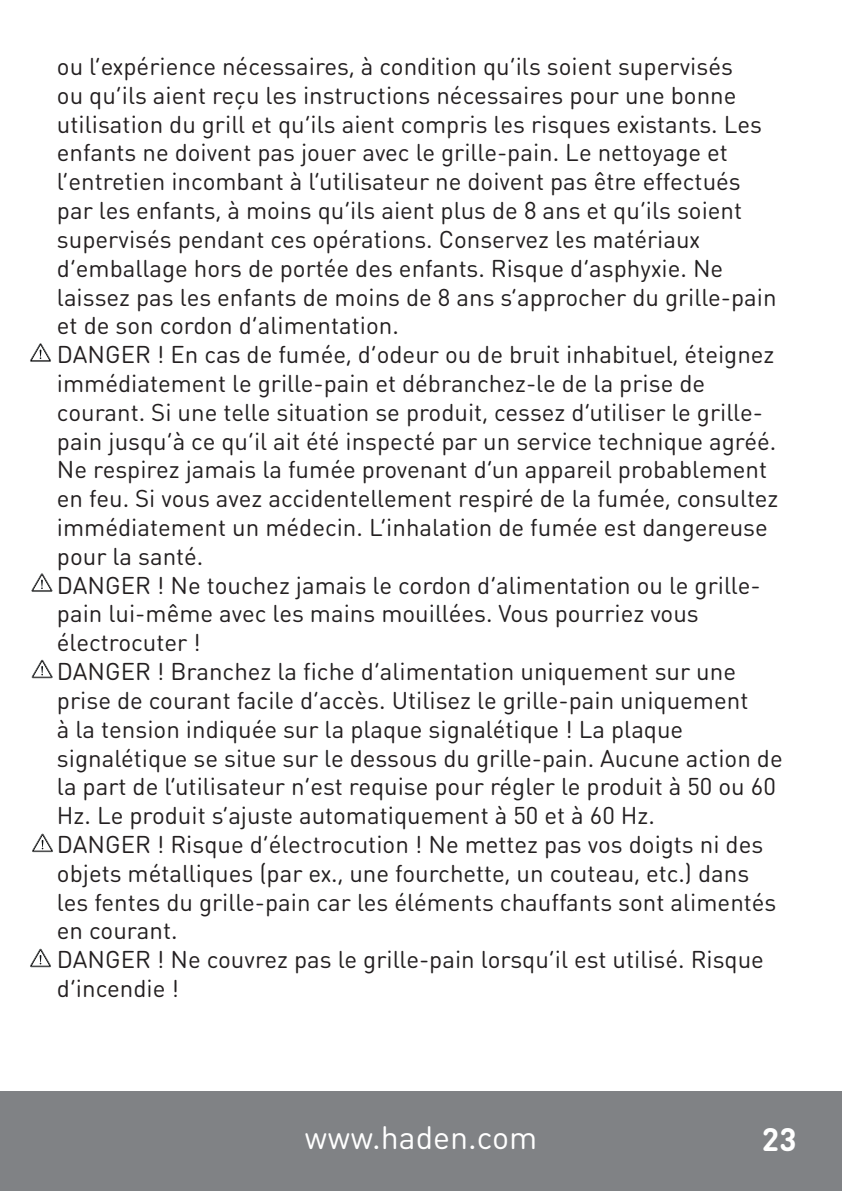
<style>
.page{position:relative;width:842px;height:1191px;background:#fff}
.page>*{position:absolute;margin:0;border:0;box-sizing:border-box;transform-origin:0 0}
.t1{font:32px "DIN Round Pro";color:#fff}
.t2{font:700 32px "DIN Round Pro";color:#fff}
.t3{font:24px/28.8px "DIN Round Pro";color:#231f20}
</style>
<div class="page">
<svg style="left:30px;top:343px;width:21px;height:19px"></svg>
<svg style="left:31px;top:573px;width:22px;height:19px"></svg>
<svg style="left:31px;top:659px;width:22px;height:19px"></svg>
<svg style="left:32px;top:833px;width:21px;height:19px"></svg>
<svg style="left:30px;top:948px;width:21px;height:19px"></svg>
<div style="left:0;top:1091px;width:842px;height:100px;background:#808285"></div>
<p class="t3" style="left:57px;top:51px;width:721px">ou l’expérience nécessaires, à condition qu’ils soient supervisés<br>ou qu’ils aient reçu les instructions nécessaires pour une bonne utilisation du grill et qu’ils aient compris les risques existants. Les enfants ne doivent pas jouer avec le grille-pain. Le nettoyage et l’entretien incombant à l’utilisateur ne doivent pas être effectués par les enfants, à moins qu’ils aient plus de 8 ans et qu’ils soient supervisés pendant ces opérations. Conservez les matériaux d’emballage hors de portée des enfants. Risque d’asphyxie. Ne laissez pas les enfants de moins de 8 ans s’approcher du grille-pain et de son cordon d’alimentation.</p>
<p class="t3" style="left:57px;top:339px;width:723px">DANGER ! En cas de fumée, d’odeur ou de bruit inhabituel, éteignez immédiatement le grille-pain et débranchez-le de la prise de courant. Si une telle situation se produit, cessez d’utiliser le grille&shy;pain jusqu’à ce qu’il ait été inspecté par un service technique agréé.<br>Ne respirez jamais la fumée provenant d’un appareil probablement en feu. Si vous avez accidentellement respiré de la fumée, consultez immédiatement un médecin. L’inhalation de fumée est dangereuse pour la santé.</p>
<p class="t3" style="left:57px;top:570px;width:705px">DANGER ! Ne touchez jamais le cordon d’alimentation ou le grille&shy;pain lui-même avec les mains mouillées. Vous pourriez vous électrocuter !</p>
<p class="t3" style="left:57px;top:656px;width:727px">DANGER ! Branchez la fiche d’alimentation uniquement sur une prise de courant facile d’accès. Utilisez le grille-pain uniquement<br>à la tension indiquée sur la plaque signalétique ! La plaque signalétique se situe sur le dessous du grille-pain. Aucune action de la part de l’utilisateur n’est requise pour régler le produit à 50 ou 60<br>Hz. Le produit s’ajuste automatiquement à 50 et à 60 Hz.</p>
<p class="t3" style="left:57px;top:829px;width:721px">DANGER ! Risque d’électrocution ! Ne mettez pas vos doigts ni des objets métalliques (par ex., une fourchette, un couteau, etc.) dans les fentes du grille-pain car les éléments chauffants sont alimentés en courant.</p>
<p class="t3" style="left:57px;top:944px;width:708px">DANGER ! Ne couvrez pas le grille-pain lorsqu’il est utilisé. Risque d’incendie !</p>
<h1 class="t1" style="left:304px;top:1116px;width:234px">www.haden.com</h1>
<h1 class="t2" style="left:762px;top:1117px;width:36px">23</h1>
</div>
